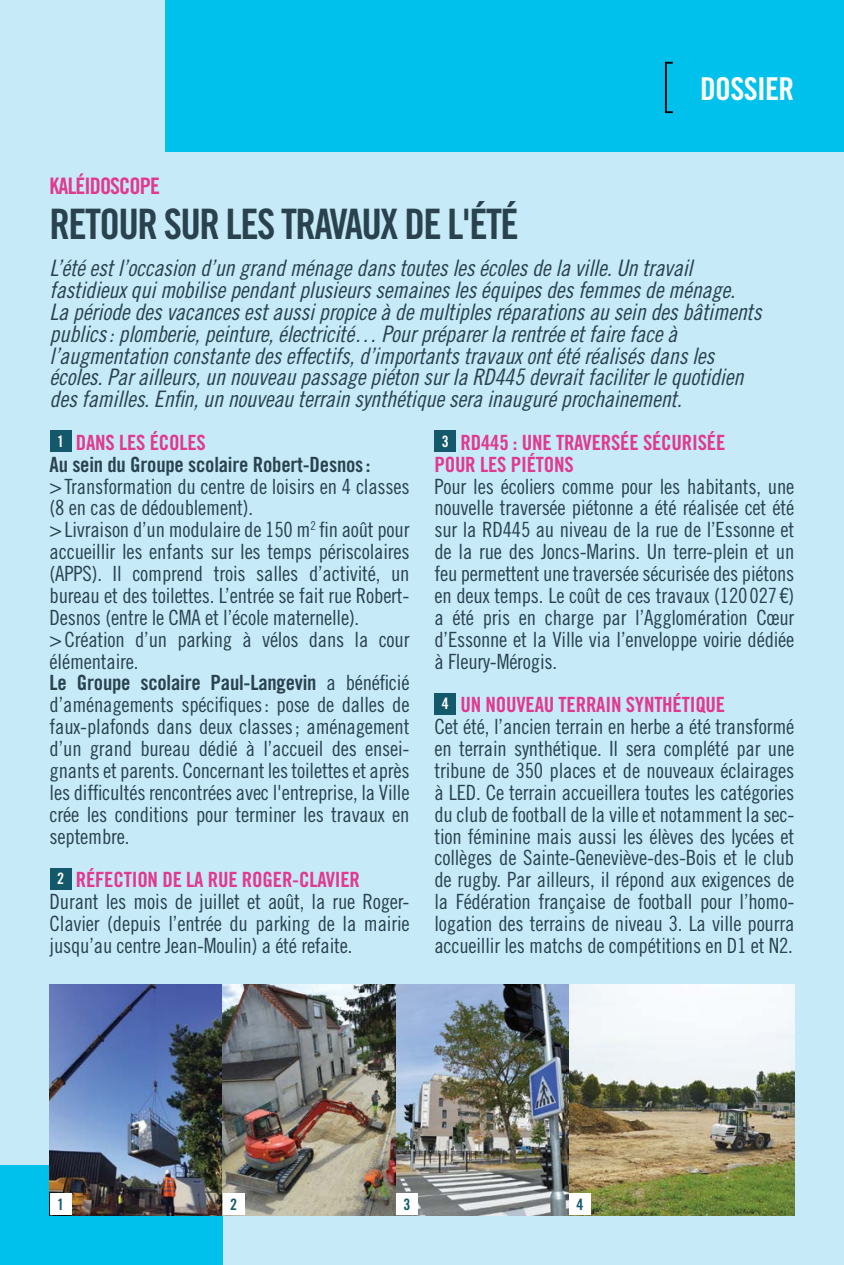
<style>
.page{position:relative;width:844px;height:1265px;background:#fff}
.page>*{position:absolute;margin:0;border:0;box-sizing:border-box;transform-origin:0 0}
.t1{font:42px "Trade Gothic LT Std Bd Cn 20";letter-spacing:-.04em;color:#29424e}
.t2{font:31.5px "Trade Gothic LT Std Bd Cn 20";color:#fff}
.t3{font:22.75px/21.9px "Trade Gothic LT Std Cn 18 Obl";letter-spacing:-.01em;color:#29424e}
.t4{font:22.75px "Trade Gothic LT Std Bd Cn 20";letter-spacing:-.04em;color:#e1398f}
.t5{font:21px/21.9px "Trade Gothic LT Std Cn 18";letter-spacing:-.01em;color:#29424e;text-align:justify}
.t6{font:21px/21.9px "Trade Gothic LT Std Bd Cn 20";letter-spacing:-.01em;color:#e1398f}
.t7{font:21px/21.9px "Trade Gothic LT Std Bd Cn 20";letter-spacing:-.01em;color:#29424e}
.t8{font:15.75px "Trade Gothic LT Std Bd Cn 20";color:#13596b}
.s1{font-size:15.75px;color:#fff}
.s2{color:#e1398f}
.s3{font-family:"Trade Gothic LT Std Cn 18"}
</style>
<div class="page">
<div style="left:0;top:0;width:843px;height:1265px;background:#c6eaf8"></div>
<div style="left:0;top:1166px;width:223px;height:99px;background:#00c1ec"></div>
<div style="left:165px;top:0;width:678px;height:151px;background:#00c1ec"></div>
<div style="left:664px;top:62px;width:9px;height:51px;border:2px solid #000"></div>
<div style="left:50px;top:430px;width:21px;height:22px;background:#13596b"></div>
<div style="left:50px;top:868px;width:21px;height:22px;background:#13596b"></div>
<div style="left:434px;top:430px;width:22px;height:22px;background:#13596b"></div>
<div style="left:434px;top:693px;width:22px;height:22px;background:#13596b"></div>
<img style="left:50px;top:985px;width:173px;height:230px">
<img style="left:223px;top:985px;width:173px;height:230px">
<img style="left:396px;top:985px;width:173px;height:230px">
<img style="left:569px;top:985px;width:225px;height:230px">
<div style="left:569px;top:1193px;width:22px;height:22px;background:#fff"></div>
<div style="left:396px;top:1193px;width:22px;height:22px;background:#fff"></div>
<div style="left:223px;top:1193px;width:22px;height:22px;background:#fff"></div>
<div style="left:50px;top:1193px;width:21px;height:22px;background:#fff"></div>
<h2 class="t2" style="left:700px;top:70px;width:80px">DOSSIER</h2>
<p class="t4" style="left:50px;top:172px;width:112px">KALÉIDOSCOPE</p>
<h1 class="t1" style="left:50px;top:199px;width:470px">RETOUR SUR LES TRAVAUX DE L'ÉTÉ</h1>
<p class="t3" style="left:50px;top:257px;width:713px">L’été est l’occasion d’un grand ménage dans toutes les écoles de la ville. Un travail fastidieux qui mobilise pendant plusieurs semaines les équipes des femmes de ménage.<br>La période des vacances est aussi propice à de multiples réparations au sein des bâtiments publics: plomberie, peinture, électricité… Pour préparer la rentrée et faire face à l’augmentation constante des effectifs, d’importants travaux ont été réalisés dans les écoles. Par ailleurs, un nouveau passage piéton sur la RD445 devrait faciliter le quotidien des familles. Enfin, un nouveau terrain synthétique sera inauguré prochainement.</p>
<p class="t7" style="left:50px;top:431px;width:322px;text-indent:7px"><span class="s1">1</span> <span class="s2">DANS LES ÉCOLES<br></span>AU SEIN DU GROUPE SCOLAIRE ROBERT-DESNOS:</p>
<p class="t5" style="left:50px;top:475px;width:361px;text-align:left">&gt;Transformation du centre de loisirs en 4 classes (8 en cas de dédoublement).<br>&gt;Livraison d’un modulaire de 150 m<sup>2</sup> fin août pour accueillir les enfants sur les temps périscolaires (APPS). Il comprend trois salles d’activité, un bureau et des toilettes. L’entrée se fait rue Robert-Desnos (entre le CMA et l’école maternelle). &gt;Création d’un parking à vélos dans la cour élémentaire.</p>
<p class="t7" style="left:50px;top:672px;width:361px">LE GROUPE SCOLAIRE PAUL-LANGEVIN <span class="s3">a bénéficié</span></p>
<p class="t5" style="left:50px;top:694px;width:361px">d’aménagements spécifiques: pose de dalles de faux-plafonds dans deux classes; aménagement d’un grand bureau dédié à l’accueil des ensei&shy;gnants et parents. Concernant les toilettes et après les difficultés rencontrées avec l'entreprise, la Ville crée les conditions pour terminer les travaux en septembre.</p>
<p class="t6" style="left:57px;top:869px;width:304px"><span class="s1">2</span> RÉFECTION DE LA RUE ROGER-CLAVI ER</p>
<p class="t5" style="left:50px;top:890px;width:361px">Durant les mois de juillet et août, la rue Roger-Clavier (depuis l’entrée du parking de la mairie jusqu’au centre Jean-Moulin) a été refaite.</p>
<p class="t6" style="left:434px;top:431px;width:292px;text-indent:7px"><span class="s1">3</span> RD445 : UNE TRAVERSÉE SÉCURISÉE<br>POUR LES PI ÉTONS</p>
<p class="t5" style="left:434px;top:475px;width:361px">Pour les écoliers comme pour les habitants, une nouvelle traversée piétonne a été réalisée cet été sur la RD445 au niveau de la rue de l’Essonne et de la rue des Joncs-Marins. Un terre-plein et un feu permettent une traversée sécurisée des piétons en deux temps. Le coût de ces travaux (120027€) a été pris en charge par l’Agglomération Cœur d’Essonne et la Ville via l’enveloppe voirie dédiée à Fleury-Mérogis.</p>
<p class="t6" style="left:441px;top:694px;width:285px"><span class="s1">4</span> UN NOUVEAU TERRAI N SYNTHÉTIQUE</p>
<p class="t5" style="left:434px;top:715px;width:361px">Cet été, l’ancien terrain en herbe a été transformé en terrain synthétique. Il sera complété par une tribune de 350 places et de nouveaux éclairages à LED. Ce terrain accueillera toutes les catégories du club de football de la ville et notamment la sec&shy;tion féminine mais aussi les élèves des lycées et collèges de Sainte-Geneviève-des-Bois et le club de rugby. Par ailleurs, il répond aux exigences de la Fédération française de football pour l’homo&shy;logation des terrains de niveau 3. La ville pourra accueillir les matchs de compétitions en D1 et N2.</p>
<p class="t8" style="left:57px;top:1195px;width:8px">1</p>
<p class="t8" style="left:230px;top:1195px;width:8px">2</p>
<p class="t8" style="left:403px;top:1195px;width:8px">3</p>
<p class="t8" style="left:576px;top:1195px;width:8px">4</p>
</div>
